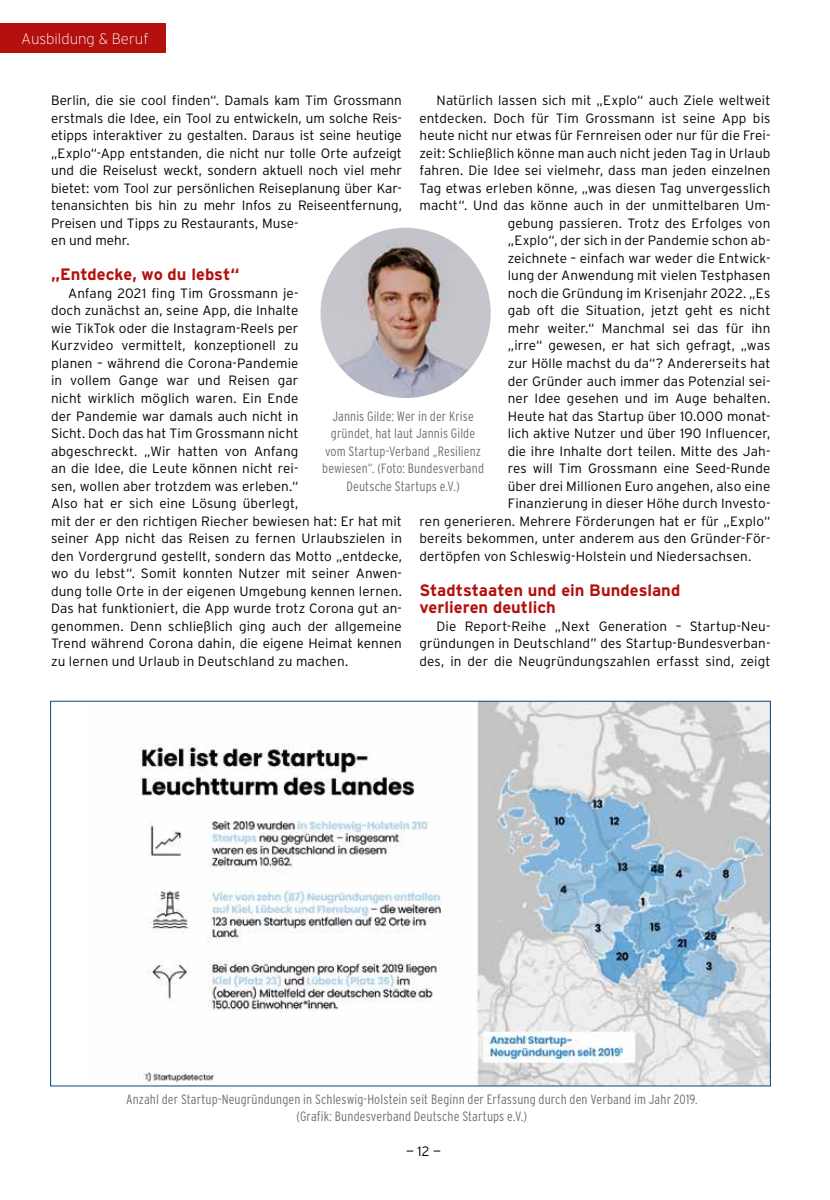
<style>
.page{position:relative;width:830px;height:1200px;background:#fff}
.page>*{position:absolute;margin:0;border:0;box-sizing:border-box;transform-origin:0 0}
.t1{font:700 16.5px/17.5px "Interstate";color:#b4100d}
.t2{font:200 15px "Interstate";color:#fff}
.t3{font:300 13.5px/17.5px "Interstate";letter-spacing:.005em;color:#000}
.t4{font:300 13.5px/17.5px "Interstate Condensed";letter-spacing:.01em;color:#6f6f6e;text-align:center}
</style>
<div class="page">
<div style="left:0;top:24px;width:165px;height:29px;background:#b4100d"></div>
<img style="left:138px;top:702px;width:630px;height:382px">
<img style="left:320px;top:228px;width:170px;height:170px;border-radius:85px">
<p class="t2" style="left:21px;top:31px;width:129px">Ausbildung &amp; Beruf</p>
<p class="t3" style="left:51px;top:91px;width:352px">Berlin, die sie cool finden“. Damals kam Tim Grossmann erstmals die Idee, ein Tool zu entwickeln, um solche Reis&shy;etipps interaktiver zu gestalten. Daraus ist seine heutige „Explo“-App entstanden, die nicht nur tolle Orte aufzeigt und die Reiselust weckt, sondern aktuell noch viel mehr bietet: vom Tool zur persönlichen Reiseplanung über Kar&shy;tenansichten bis hin zu mehr Infos zu Reiseentfernung, Preisen und Tipps zu Restaurants, Muse-<br>en und mehr.</p>
<p class="t1" style="left:51px;top:265px;width:190px">„Entdecke, wo du lebst“</p>
<p class="t3" style="left:51px;top:284px;width:352px;text-indent:17px">Anfang 2021 fing Tim Grossmann je-<br>doch zunächst an, seine App, die Inhalte<br>wie TikTok oder die Instagram-Reels per<br>Kurzvideo vermittelt, konzeptionell zu<br>planen – während die Corona-Pandemie<br>in vollem Gange war und Reisen gar<br>nicht wirklich möglich waren. Ein Ende<br>der Pandemie war damals auch nicht in<br>Sicht. Doch das hat Tim Grossmann nicht<br>abgeschreckt. „Wir hatten von Anfang<br>an die Idee, die Leute können nicht rei-<br>sen, wollen aber trotzdem was erleben.“<br>Also hat er sich eine Lösung überlegt,<br>mit der er den richtigen Riecher bewiesen hat: Er hat mit seiner App nicht das Reisen zu fernen Urlaubszielen in den Vordergrund gestellt, sondern das Motto „entdecke, wo du lebst“. Somit konnten Nutzer mit seiner Anwen&shy;dung tolle Orte in der eigenen Umgebung kennen lernen.<br>Das hat funktioniert, die App wurde trotz Corona gut an&shy;genommen. Denn schließlich ging auch der allgemeine Trend während Corona dahin, die eigene Heimat kennen zu lernen und Urlaub in Deutschland zu machen.</p>
<p class="t3" style="left:436px;top:91px;width:335px">Natürlich lassen sich mit „Explo“ auch Ziele weltweit</p>
<p class="t3" style="left:419px;top:109px;width:352px">entdecken. Doch für Tim Grossmann ist seine App bis</p>
<p class="t3" style="left:419px;top:126px;width:352px">heute nicht nur etwas für Fernreisen oder nur für die Frei-</p>
<p class="t3" style="left:419px;top:144px;width:352px">zeit: Schließlich könne man auch nicht jeden Tag in Urlaub</p>
<p class="t3" style="left:419px;top:161px;width:352px">fahren. Die Idee sei vielmehr, dass man jeden einzelnen</p>
<p class="t3" style="left:419px;top:179px;width:352px">Tag etwas erleben könne, „was diesen Tag unvergesslich</p>
<p class="t3" style="left:419px;top:197px;width:352px">macht“. Und das könne auch in der unmittelbaren Um-</p>
<p class="t3" style="left:507px;top:214px;width:264px">gebung passieren. Trotz des Erfolges von</p>
<p class="t3" style="left:507px;top:232px;width:264px">„Explo“, der sich in der Pandemie schon ab-</p>
<p class="t3" style="left:507px;top:249px;width:264px">zeichnete – einfach war weder die Entwick-</p>
<p class="t3" style="left:507px;top:267px;width:264px">lung der Anwendung mit vielen Testphasen</p>
<p class="t3" style="left:507px;top:284px;width:264px">noch die Gründung im Krisenjahr 2022. „Es</p>
<p class="t3" style="left:507px;top:302px;width:264px">gab oft die Situation, jetzt geht es nicht</p>
<p class="t3" style="left:507px;top:319px;width:264px">mehr weiter.“ Manchmal sei das für ihn</p>
<p class="t3" style="left:507px;top:337px;width:264px">„irre“ gewesen, er hat sich gefragt, „was</p>
<p class="t3" style="left:507px;top:354px;width:264px">zur Hölle machst du da“? Andererseits hat</p>
<p class="t3" style="left:507px;top:372px;width:264px">der Gründer auch immer das Potenzial sei-</p>
<p class="t3" style="left:507px;top:389px;width:264px">ner Idee gesehen und im Auge behalten.</p>
<p class="t3" style="left:507px;top:407px;width:264px">Heute hat das Startup über 10.000 monat-</p>
<p class="t3" style="left:507px;top:424px;width:264px">lich aktive Nutzer und über 190 Influencer,</p>
<p class="t3" style="left:507px;top:442px;width:264px">die ihre Inhalte dort teilen. Mitte des Jah-</p>
<p class="t3" style="left:507px;top:459px;width:264px">res will Tim Grossmann eine Seed-Runde</p>
<p class="t3" style="left:507px;top:477px;width:264px">über drei Millionen Euro angehen, also eine</p>
<p class="t3" style="left:507px;top:494px;width:264px">Finanzierung in dieser Höhe durch Investo-</p>
<p class="t3" style="left:419px;top:512px;width:352px">ren generieren. Mehrere Förderungen hat er für „Explo“</p>
<p class="t3" style="left:419px;top:529px;width:352px">bereits bekommen, unter anderem aus den Gründer-För-</p>
<p class="t3" style="left:419px;top:547px;width:333px">dertöpfen von Schleswig-Holstein und Niedersachsen.</p>
<p class="t1" style="left:419px;top:581px;width:262px">Stadtstaaten und ein Bundesland verlieren deutlich</p>
<p class="t3" style="left:419px;top:617px;width:352px;text-align:justify;text-indent:17px">Die Report-Reihe „Next Generation – Startup-Neu&shy;gründungen in Deutschland” des Startup-Bundesverban&shy;des, in der die Neugründungszahlen erfasst sind, zeigt</p>
<p class="t4" style="left:322px;top:407px;width:163px">Jannis Gilde: Wer in der Krise gründet, hat laut Jannis Gilde vom Startup-Verband „Resilienz bewiesen“. (Foto: Bundesverband<br>Deutsche Startups e.V.)</p>
<p class="t4" style="left:126px;top:1089px;width:573px">Anzahl der Startup-Neugründungen in Schleswig-Holstein seit Beginn der Erfassung durch den Verband im Jahr 2019. (Grafik: Bundesverband Deutsche Startups e.V.)</p>
<p class="t3" style="left:406px;top:1142px;width:36px">— 12 —</p>
</div>
